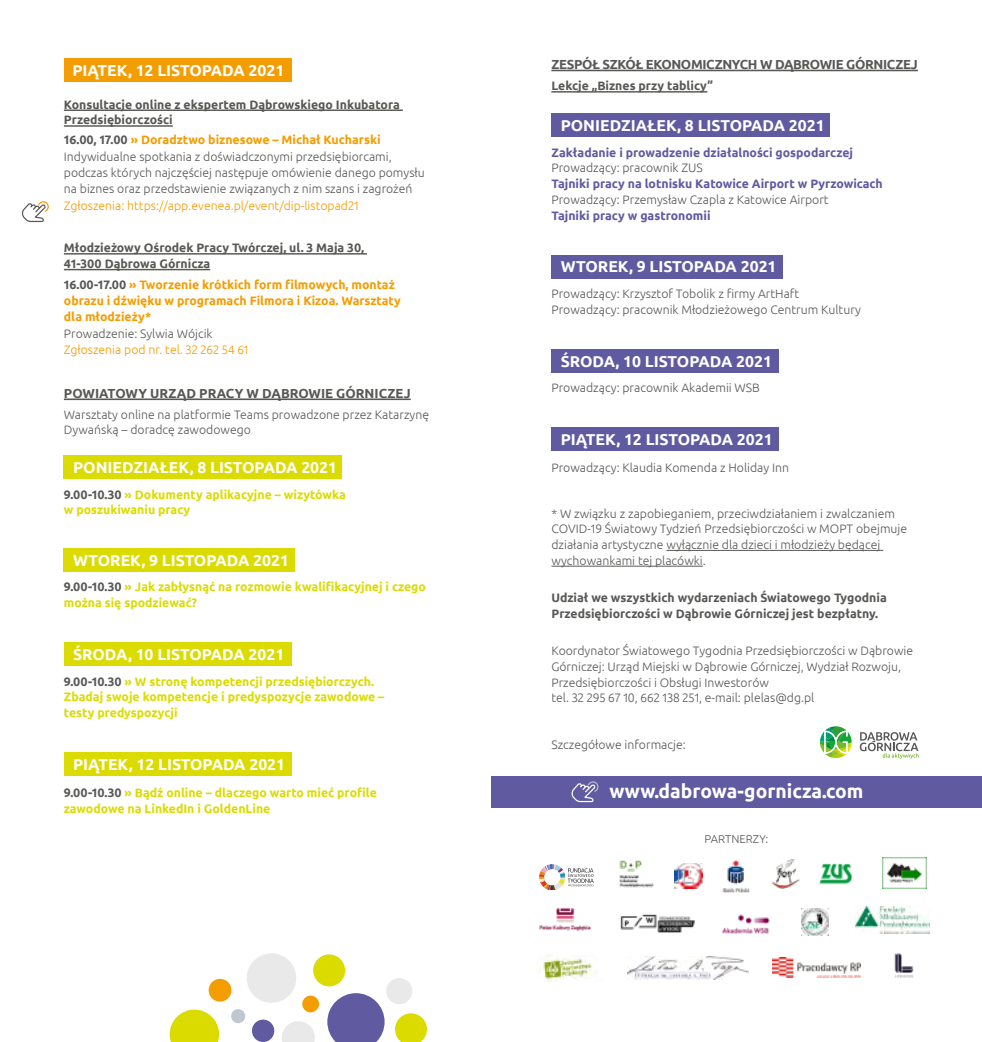
<style>
.page{position:relative;width:982px;height:1042px;background:#fff}
.page>*{position:absolute;margin:0;border:0;box-sizing:border-box;transform-origin:0 0}
.t1{font:700 19.25px "Ubuntu";color:#fff}
.t2{font:700 15.75px "Ubuntu";color:#fff}
.t3{font:700 13.12px "Ubuntu";letter-spacing:-.025em;color:#585856}
.t4{font:700 13.12px "Ubuntu";color:#585856}
.t5{font:300 12.25px/15.8px "Ubuntu";color:#585856}
.t6{font:700 12.25px/15.8px "Ubuntu";color:#dbdb00}
.t7{font:700 12.25px/15.8px "Ubuntu";color:#585856}
.t8{font:700 12.25px "Ubuntu";color:#605aa0}
.t9{font:700 12.25px/15.8px "Ubuntu";color:#f49d00}
.t10{font:300 12.25px "Ubuntu";color:#f49d00}
.t11{font:300 11.38px "Ubuntu";color:#585856}
.s1{font-weight:700}
.s2{font-weight:700;color:#f49d00}
.s3{color:#585856}
</style>
<div class="page">
<hr style="left:64px;top:109px;width:339px;height:2px;background:#585856">
<hr style="left:64px;top:125px;width:109px;height:2px;background:#585856">
<hr style="left:64px;top:253px;width:303px;height:1px;background:#585856">
<hr style="left:64px;top:269px;width:146px;height:1px;background:#585856">
<hr style="left:64px;top:398px;width:347px;height:2px;background:#585856">
<hr style="left:551px;top:91px;width:156px;height:2px;background:#585856">
<hr style="left:551px;top:70px;width:367px;height:1px;background:#585856">
<hr style="left:666px;top:550px;width:217px;height:1px;background:#585856">
<hr style="left:551px;top:565px;width:152px;height:1px;background:#585856">
<div style="left:64px;top:59px;width:227px;height:23px;background:#f49d00"></div>
<div style="left:64px;top:456px;width:278px;height:23px;background:#dbdb00"></div>
<div style="left:551px;top:114px;width:279px;height:23px;background:#605aa0"></div>
<div style="left:64px;top:548px;width:231px;height:23px;background:#dbdb00"></div>
<div style="left:551px;top:255px;width:231px;height:23px;background:#605aa0"></div>
<div style="left:64px;top:642px;width:227px;height:24px;background:#dbdb00"></div>
<div style="left:551px;top:349px;width:228px;height:23px;background:#605aa0"></div>
<div style="left:64px;top:752px;width:227px;height:24px;background:#dbdb00"></div>
<div style="left:551px;top:427px;width:228px;height:23px;background:#605aa0"></div>
<svg style="left:22px;top:201px;width:27px;height:21px"></svg>
<div style="left:491px;top:776px;width:491px;height:31px;background:#605aa0"></div>
<svg style="left:571px;top:781px;width:27px;height:21px"></svg>
<img style="left:882px;top:857px;width:45px;height:31px">
<img style="left:721px;top:914px;width:49px;height:20px">
<img style="left:620px;top:914px;width:75px;height:19px">
<img style="left:802px;top:908px;width:26px;height:26px">
<img style="left:772px;top:859px;width:28px;height:29px">
<img style="left:619px;top:860px;width:35px;height:28px">
<img style="left:539px;top:908px;width:53px;height:23px">
<img style="left:819px;top:863px;width:34px;height:22px">
<img style="left:722px;top:860px;width:28px;height:33px">
<svg style="left:395px;top:1013px;width:32px;height:28px"></svg>
<div style="left:313px;top:954px;width:32px;height:32px;background:#dbdb00;border-radius:50%"></div>
<svg style="left:170px;top:1009px;width:49px;height:32px"></svg>
<div style="left:386px;top:977px;width:26px;height:26px;background:#e9e9e9;border-radius:50%"></div>
<svg style="left:302px;top:995px;width:18px;height:17px"></svg>
<svg style="left:208px;top:978px;width:24px;height:24px"></svg>
<svg style="left:282px;top:1021px;width:33px;height:20px"></svg>
<svg style="left:327px;top:993px;width:57px;height:48px;background:#7a75af"></svg>
<img style="left:773px;top:957px;width:87px;height:19px">
<img style="left:894px;top:953px;width:20px;height:25px">
<img style="left:627px;top:956px;width:121px;height:23px">
<img style="left:855px;top:906px;width:74px;height:27px">
<img style="left:536px;top:955px;width:59px;height:25px">
<img style="left:675px;top:863px;width:28px;height:25px">
<svg style="left:860px;top:732px;width:58px;height:26px"></svg>
<svg style="left:820px;top:726px;width:31px;height:31px"></svg>
<svg style="left:539px;top:864px;width:55px;height:25px"></svg>
<div style="left:247px;top:953px;width:49px;height:49px;background:#e9e9e9;border-radius:50%"></div>
<div style="left:231px;top:1008px;width:14px;height:14px;background:#bec8ce;border-radius:50%"></div>
<div style="left:252px;top:1019px;width:22px;height:22px;background:#605aa0;border-radius:50%"></div>
<p class="t2" style="left:72px;top:61px;width:213px">PIĄTEK, 12 LISTOPADA 2021</p>
<p class="t7" style="left:64px;top:96px;width:337px">Konsultacje online z ekspertem Dąbrowskiego Inkubatora<br>Przedsiębiorczości</p>
<p class="t5" style="left:64px;top:130px;width:329px;line-height:17.5px"><span class="s1">16.00, 17.00</span> <span class="s2">» Doradztwo biznesowe – Michał Kucharski<br></span>Indywidualne spotkania z doświadczonymi przedsiębiorcami,</p>
<p class="t5" style="left:64px;top:164px;width:362px">podczas których najczęściej następuje omówienie danego pomysłu na biznes oraz przedstawienie związanych z nim szans i zagrożeń</p>
<p class="t10" style="left:64px;top:198px;width:296px">Zgłoszenia: https://app.evenea.pl/event/dip-listopad21</p>
<p class="t7" style="left:64px;top:240px;width:302px">Młodzieżowy Ośrodek Pracy Twórczej, ul. 3 Maja 30,<br>41-300 Dąbrowa Górnicza</p>
<p class="t9" style="left:64px;top:277px;width:338px"><span class="s3">16.00-17.00</span> » Tworzenie krótkich form filmowych, montaż obrazu i dźwięku w programach Filmora i Kizoa. Warsztaty dla młodzieży*</p>
<p class="t5" style="left:64px;top:325px;width:150px">Prowadzenie: Sylwia Wójcik</p>
<p class="t10" style="left:64px;top:342px;width:186px">Zgłoszenia pod nr. tel. 32 262 54 61</p>
<p class="t4" style="left:64px;top:385px;width:348px">POWIATOWY URZĄD PRACY W DĄBROWIE GÓRNICZEJ</p>
<p class="t5" style="left:64px;top:406px;width:367px">Warsztaty online na platformie Teams prowadzone przez Katarzynę<br>Dywańską – doradcę zawodowego</p>
<p class="t2" style="left:73px;top:458px;width:265px">PONIEDZIAŁEK, 8 LISTOPADA 2021</p>
<p class="t6" style="left:64px;top:486px;width:283px"><span class="s3">9.00-10.30</span> » Dokumenty aplikacyjne – wizytówka w poszukiwaniu pracy</p>
<p class="t2" style="left:73px;top:550px;width:217px">WTOREK, 9 LISTOPADA 2021</p>
<p class="t6" style="left:64px;top:578px;width:364px"><span class="s3">9.00-10.30</span> » Jak zabłysnąć na rozmowie kwalifikacyjnej i czego można się spodziewać?</p>
<p class="t2" style="left:73px;top:644px;width:213px">ŚRODA, 10 LISTOPADA 2021</p>
<p class="t6" style="left:64px;top:673px;width:322px"><span class="s3">9.00-10.30</span> » W stronę kompetencji przedsiębiorczych.<br>Zbadaj swoje kompetencje i predyspozycje zawodowe – testy predyspozycji</p>
<p class="t2" style="left:73px;top:754px;width:213px">PIĄTEK, 12 LISTOPADA 2021</p>
<p class="t6" style="left:64px;top:784px;width:314px"><span class="s3">9.00-10.30</span> » Bądź online – dlaczego warto mieć profile zawodowe na LinkedIn i GoldenLine</p>
<p class="t3" style="left:551px;top:56px;width:368px">ZESPÓŁ SZKÓŁ EKONOMICZNYCH W DĄBROWIE GÓRNICZEJ</p>
<p class="t7" style="left:551px;top:78px;width:163px">Lekcje „Biznes przy tablicy”</p>
<p class="t2" style="left:561px;top:116px;width:265px">PONIEDZIAŁEK, 8 LISTOPADA 2021</p>
<p class="t8" style="left:551px;top:145px;width:303px">Zakładanie i prowadzenie działalności gospodarczej</p>
<p class="t5" style="left:551px;top:160px;width:153px">Prowadzący: pracownik ZUS</p>
<p class="t8" style="left:551px;top:176px;width:333px">Tajniki pracy na lotnisku Katowice Airport w Pyrzowicach</p>
<p class="t5" style="left:551px;top:191px;width:279px">Prowadzący: Przemysław Czapla z Katowice Airport</p>
<p class="t8" style="left:551px;top:208px;width:161px">Tajniki pracy w gastronomii</p>
<p class="t2" style="left:561px;top:257px;width:217px">WTOREK, 9 LISTOPADA 2021</p>
<p class="t5" style="left:551px;top:285px;width:311px">Prowadzący: Krzysztof Tobolik z firmy ArtHaft<br>Prowadzący: pracownik Młodzieżowego Centrum Kultury</p>
<p class="t2" style="left:561px;top:351px;width:213px">ŚRODA, 10 LISTOPADA 2021</p>
<p class="t5" style="left:551px;top:380px;width:210px">Prowadzący: pracownik Akademii WSB</p>
<p class="t2" style="left:561px;top:429px;width:213px">PIĄTEK, 12 LISTOPADA 2021</p>
<p class="t5" style="left:551px;top:459px;width:239px">Prowadzący: Klaudia Komenda z Holiday Inn</p>
<p class="t5" style="left:551px;top:505px;width:357px">* W związku z zapobieganiem, przeciwdziałaniem i zwalczaniem COVID-19 Światowy Tydzień Przedsiębiorczości w MOPT obejmuje działania artystyczne wyłącznie dla dzieci i młodzieży będącej wychowankami tej placówki.</p>
<p class="t7" style="left:551px;top:590px;width:337px">Udział we wszystkich wydarzeniach Światowego Tygodnia<br>Przedsiębiorczości w Dąbrowie Górniczej jest bezpłatny.</p>
<p class="t5" style="left:551px;top:642px;width:363px">Koordynator Światowego Tygodnia Przedsiębiorczości w Dąbrowie Górniczej: Urząd Miejski w Dąbrowie Górniczej, Wydział Rozwoju, Przedsiębiorczości i Obsługi Inwestorów<br>tel. 32 295 67 10, 662 138 251, e-mail: plelas@dg.pl</p>
<p class="t5" style="left:551px;top:736px;width:136px">Szczegółowe informacje:</p>
<h1 class="t1" style="left:609px;top:779px;width:256px">www.dabrowa-gornicza.com</h1>
<p class="t11" style="left:704px;top:831px;width:65px">PARTNERZY:</p>
</div>
